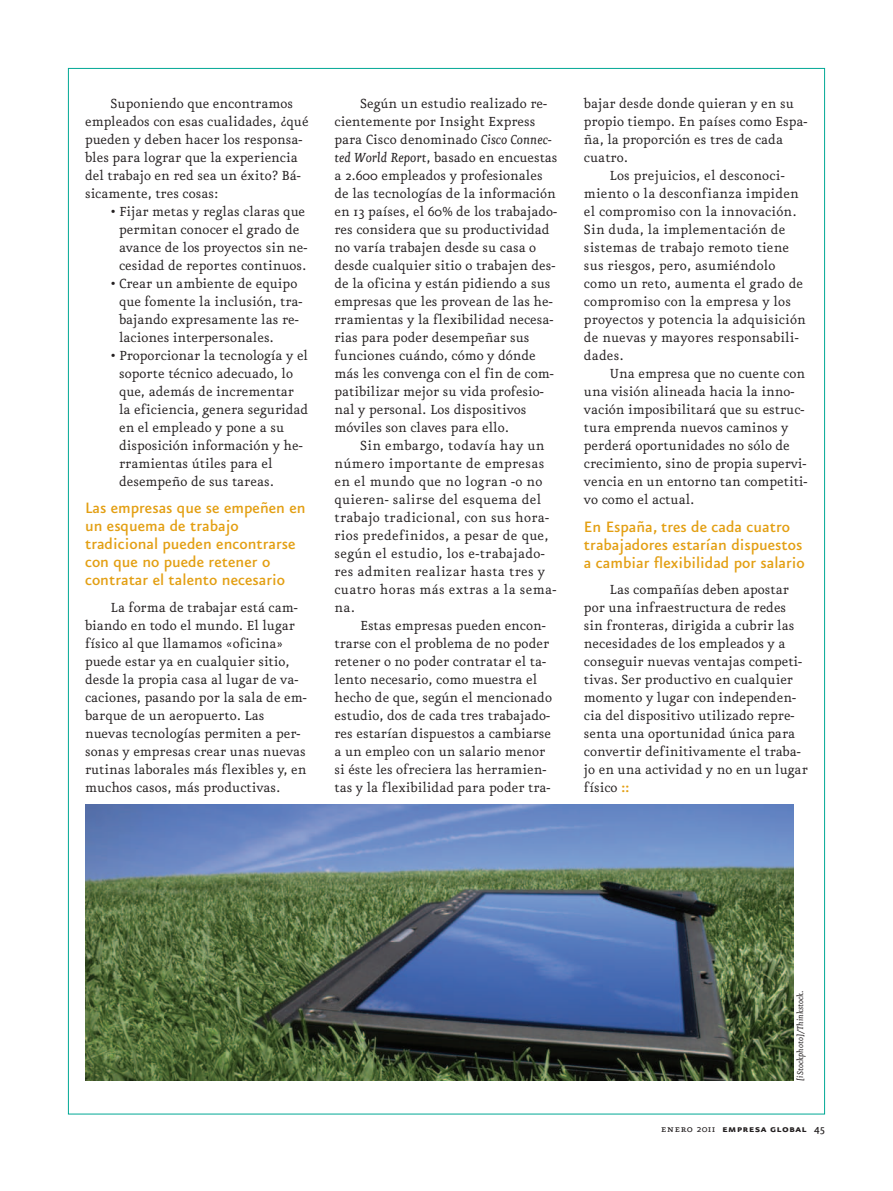
<style>
.page{position:relative;width:893px;height:1191px;background:#fff}
.page>*{position:absolute;margin:0;border:0;box-sizing:border-box;transform-origin:0 0}
.t1{font:500 18px/18px "Eureka Sans";color:#e39f13}
.t2{font:15.75px/18px "Eureka";color:#231f20}
.t3{font:15.75px "Eureka";letter-spacing:.02em;color:#231f20}
.t4{font:12px "Eureka Sans Bold Caps";letter-spacing:.025em;color:#231f20}
.t5{font:italic 10.2px "Eureka";color:#231f20}
.s1{font-style:italic}
.s2{font-family:"Eureka Sans";font-weight:700;color:#e39f13}
.s3{font-family:"Eureka Small Caps"}
.s4{font-family:"Eureka"}
.s5{font-family:"Eureka";font-weight:500}
</style>
<div class="page">
<img style="left:85px;top:804px;width:709px;height:276px">
<p class="t2" style="left:85px;top:95px;width:225px;text-indent:26px">Suponiendo que encontramos empleados con esas cualidades, ¿qué pueden y deben hacer los responsa&shy;bles para lograr que la experiencia del trabajo en red sea un éxito? Bá&shy;sicamente, tres cosas:</p>
<p class="t2" style="left:111px;top:203px;width:198px;text-align:center">• Fijar metas y reglas claras que permitan conocer el grado de avance de los proyectos sin ne&shy;cesidad de reportes continuos.</p>
<p class="t2" style="left:119px;top:275px;width:185px;text-indent:-9px">• Crear un ambiente de equipo que fomente la inclusión, tra&shy;bajando expresamente las re&shy;laciones interpersonales.</p>
<p class="t2" style="left:119px;top:347px;width:191px;text-indent:-8px">• Proporcionar la tecnología y el soporte técnico adecuado, lo que, además de incrementar la eficiencia, genera seguridad en el empleado y pone a su disposición información y he&shy;rramientas útiles para el desempeño de sus tareas.</p>
<p class="t1" style="left:85px;top:497px;width:222px">Las empresas que se empeñen en un esquema de trabajo tradicional pueden encontrarse con que no puede retener o contratar el talento necesario</p>
<p class="t2" style="left:85px;top:599px;width:223px;text-indent:26px">La forma de trabajar está cam&shy;biando en todo el mundo. El lugar físico al que llamamos «oficina» puede estar ya en cualquier sitio, desde la propia casa al lugar de va&shy;caciones, pasando por la sala de em&shy;barque de un aeropuerto. Las nuevas tecnologías permiten a per&shy;sonas y empresas crear unas nuevas rutinas laborales más flexibles y, en muchos casos, más productivas.</p>
<p class="t2" style="left:360px;top:95px;width:189px">Según un estudio realizado re-</p>
<p class="t2" style="left:334px;top:113px;width:202px">cientemente por Insight Express</p>
<p class="t2" style="left:334px;top:131px;width:219px">para Cisco denominado <span class="s1">Cisco Connec-</span></p>
<p class="t2" style="left:334px;top:149px;width:225px"><span class="s1">ted World Report</span>, basado en encuestas</p>
<p class="t2" style="left:334px;top:167px;width:210px">a 2.600 empleados y profesionales</p>
<p class="t2" style="left:334px;top:185px;width:223px">de las tecnologías de la información</p>
<p class="t2" style="left:334px;top:203px;width:224px">en 13 países, el 60% de los trabajado-</p>
<p class="t2" style="left:334px;top:221px;width:217px">res considera que su productividad</p>
<p class="t2" style="left:334px;top:239px;width:203px">no varía trabajen desde su casa o</p>
<p class="t2" style="left:334px;top:257px;width:222px">desde cualquier sitio o trabajen des-</p>
<p class="t2" style="left:334px;top:275px;width:217px">de la oficina y están pidiendo a sus</p>
<p class="t2" style="left:334px;top:293px;width:220px">empresas que les provean de las he-</p>
<p class="t2" style="left:334px;top:311px;width:220px">rramientas y la flexibilidad necesa-</p>
<p class="t2" style="left:334px;top:329px;width:197px">rias para poder desempeñar sus</p>
<p class="t2" style="left:334px;top:347px;width:203px">funciones cuándo, cómo y dónde</p>
<p class="t2" style="left:334px;top:365px;width:221px">más les convenga con el fin de com-</p>
<p class="t2" style="left:334px;top:383px;width:211px">patibilizar mejor su vida profesio-</p>
<p class="t2" style="left:334px;top:401px;width:193px">nal y personal. Los dispositivos</p>
<p class="t2" style="left:334px;top:419px;width:176px">móviles son claves para ello.</p>
<p class="t3" style="left:360px;top:438px;width:186px">Sin embargo, todavía hay un</p>
<p class="t3" style="left:334px;top:456px;width:211px">número importante de empresas</p>
<p class="t3" style="left:334px;top:474px;width:210px">en el mundo que no logran -o no</p>
<p class="t3" style="left:334px;top:492px;width:208px">quieren- salirse del esquema del</p>
<p class="t3" style="left:334px;top:510px;width:216px">trabajo tradicional, con sus hora-</p>
<p class="t3" style="left:334px;top:528px;width:216px">rios predefinidos, a pesar de que,</p>
<p class="t3" style="left:334px;top:546px;width:212px">según el estudio, los e-trabajado-</p>
<p class="t3" style="left:334px;top:564px;width:212px">res admiten realizar hasta tres y</p>
<p class="t3" style="left:334px;top:582px;width:223px">cuatro horas más extras a la sema-</p>
<p class="t2" style="left:334px;top:599px;width:22px">na.</p>
<p class="t2" style="left:360px;top:617px;width:187px">Estas empresas pueden encon-</p>
<p class="t2" style="left:334px;top:635px;width:216px">trarse con el problema de no poder</p>
<p class="t2" style="left:334px;top:653px;width:213px">retener o no poder contratar el ta-</p>
<p class="t2" style="left:334px;top:671px;width:204px">lento necesario, como muestra el</p>
<p class="t2" style="left:334px;top:689px;width:219px">hecho de que, según el mencionado</p>
<p class="t2" style="left:334px;top:707px;width:217px">estudio, dos de cada tres trabajado-</p>
<p class="t2" style="left:334px;top:725px;width:218px">res estarían dispuestos a cambiarse</p>
<p class="t2" style="left:334px;top:743px;width:212px">a un empleo con un salario menor</p>
<p class="t2" style="left:334px;top:761px;width:213px">si éste les ofreciera las herramien-</p>
<p class="t2" style="left:334px;top:779px;width:217px">tas y la flexibilidad para poder tra-</p>
<p class="t2" style="left:584px;top:95px;width:211px">bajar desde donde quieran y en su</p>
<p class="t2" style="left:584px;top:113px;width:225px">propio tiempo. En países como Espa-</p>
<p class="t2" style="left:584px;top:131px;width:201px">ña, la proporción es tres de cada</p>
<p class="t2" style="left:584px;top:149px;width:45px">cuatro.</p>
<p class="t2" style="left:609px;top:167px;width:177px">Los prejuicios, el desconoci-</p>
<p class="t2" style="left:584px;top:185px;width:216px">miento o la desconfianza impiden</p>
<p class="t2" style="left:584px;top:203px;width:214px">el compromiso con la innovación.</p>
<p class="t2" style="left:584px;top:221px;width:203px">Sin duda, la implementación de</p>
<p class="t2" style="left:584px;top:239px;width:207px">sistemas de trabajo remoto tiene</p>
<p class="t2" style="left:584px;top:257px;width:193px">sus riesgos, pero, asumiéndolo</p>
<p class="t2" style="left:584px;top:275px;width:221px">como un reto, aumenta el grado de</p>
<p class="t2" style="left:584px;top:293px;width:209px">compromiso con la empresa y los</p>
<p class="t2" style="left:584px;top:311px;width:223px">proyectos y potencia la adquisición</p>
<p class="t2" style="left:584px;top:329px;width:216px">de nuevas y mayores responsabili-</p>
<p class="t2" style="left:584px;top:347px;width:41px">dades.</p>
<p class="t2" style="left:609px;top:365px;width:197px">Una empresa que no cuente con</p>
<p class="t2" style="left:584px;top:383px;width:212px">una visión alineada hacia la inno-</p>
<p class="t2" style="left:584px;top:401px;width:222px">vación imposibilitará que su estruc-</p>
<p class="t2" style="left:584px;top:419px;width:206px">tura emprenda nuevos caminos y</p>
<p class="t2" style="left:584px;top:437px;width:207px">perderá oportunidades no sólo de</p>
<p class="t2" style="left:584px;top:455px;width:224px">crecimiento, sino de propia supervi-</p>
<p class="t2" style="left:584px;top:473px;width:225px">vencia en un entorno tan competiti-</p>
<p class="t2" style="left:584px;top:491px;width:112px">vo como el actual.</p>
<p class="t1" style="left:584px;top:517px;width:222px">En España, tres de cada cuatro trabajadores estarían dispuestos a cambiar flexibilidad por salario</p>
<p class="t2" style="left:584px;top:581px;width:225px;text-indent:26px">Las compañías deben apostar por una infraestructura de redes sin fronteras, dirigida a cubrir las necesidades de los empleados y a conseguir nuevas ventajas competi&shy;tivas. Ser productivo en cualquier momento y lugar con independen&shy;cia del dispositivo utilizado repre&shy;senta una oportunidad única para convertir definitivamente el traba&shy;jo en una actividad y no en un lugar físico <span class="s2">::</span></p>
<p class="t5" style="left:795px;top:1080px;width:92px;rotate:-90deg">[iStockphoto]/Thinkstock.</p>
<p class="t4" style="left:661px;top:1122px;width:166px"><span class="s3">enero</span> <span class="s4">2011</span> empresa global <span class="s5">45</span></p>
</div>
